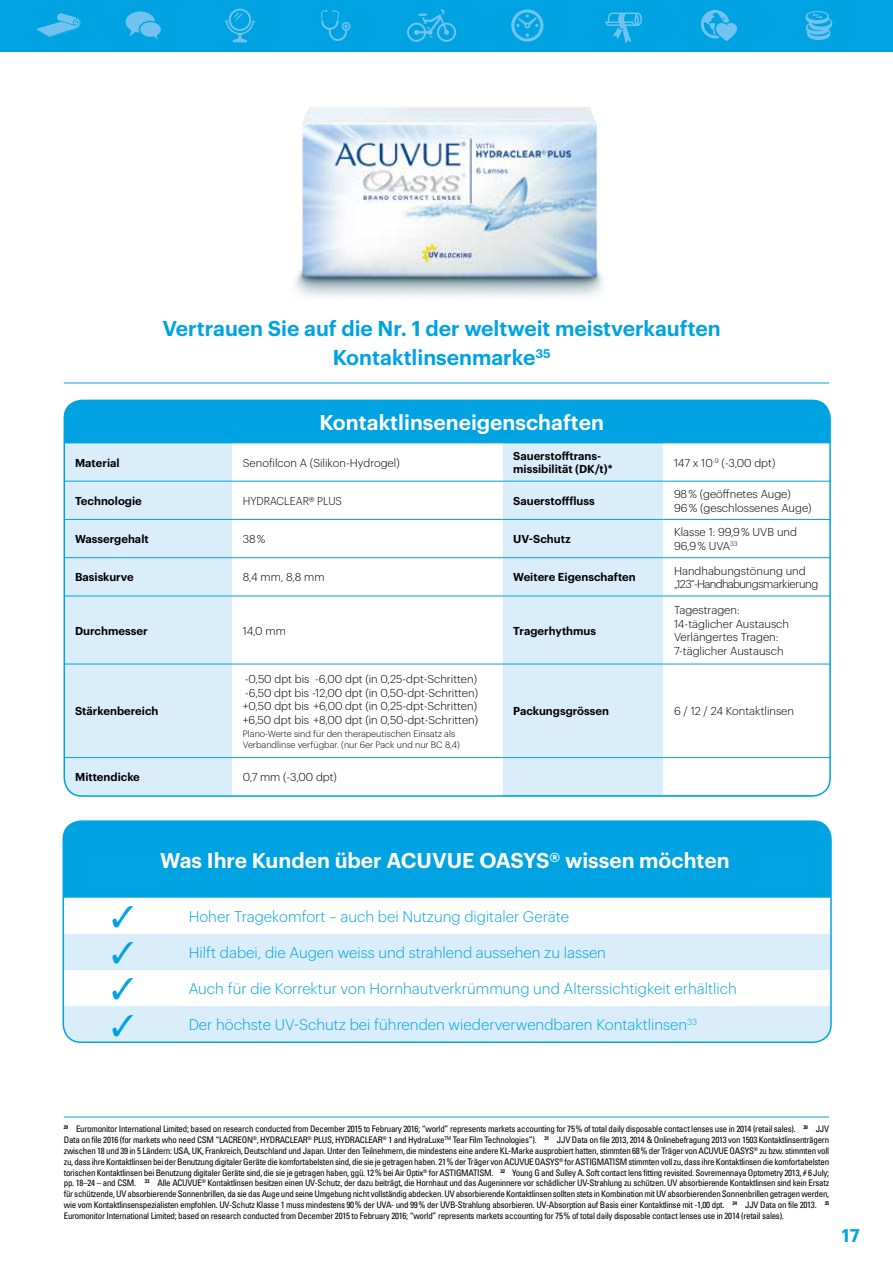
<style>
.page{position:relative;width:893px;height:1263px;background:#fff}
.page>*{position:absolute;margin:0;border:0;box-sizing:border-box;transform-origin:0 0}
.t1{font:600 21px/28.5px "Graphik";color:#00a3e2;text-align:center}
.t2{font:600 21px "Graphik";color:#fff}
.t3{font:600 18px "Graphik";color:#00a3e2}
.t4{font:300 15px "Graphik";color:#00a3e2}
.t5{font:300 11.25px/13.5px "Graphik";color:#000}
.t6{font:600 11.25px/13.5px "Graphik";color:#000}
.t7{font:300 11.25px/13.5px "Graphik";letter-spacing:-.03em;color:#000}
.t8{font:300 11.25px "Graphik";color:#000;scale:.94 1}
.t9{font:condensed 9px/10.8px "Univers LT";letter-spacing:-.03em;color:#000;text-align:justify}
.t10{font:300 9px/10.5px "Graphik";color:#000}
</style>
<div class="page">
<div style="left:0;top:0;width:893px;height:51px;background:#00a3e2"></div>
<div style="left:63px;top:821px;width:768px;height:77px;background:#00a3e2"></div>
<svg style="left:63px;top:934px;width:768px;height:108px;fill:#daedfb"></svg>
<div style="left:63px;top:820px;width:769px;height:223px;border:2px solid #00a3e2;border-radius:18px"></div>
<div style="left:64px;top:400px;width:766px;height:43px;background:#00a3e2"></div>
<div style="left:65px;top:444px;width:167px;height:352px;background:#daedfb"></div>
<svg style="left:232px;top:444px;width:598px;height:350px"></svg>
<hr style="left:64px;top:443px;width:168px;height:1px;background:#00a3e2">
<hr style="left:232px;top:443px;width:271px;height:1px;background:#00a3e2">
<hr style="left:503px;top:443px;width:160px;height:1px;background:#00a3e2">
<hr style="left:663px;top:443px;width:167px;height:1px;background:#00a3e2">
<hr style="left:64px;top:481px;width:168px;height:1px;background:#00a3e2">
<hr style="left:64px;top:519px;width:168px;height:1px;background:#00a3e2">
<hr style="left:232px;top:481px;width:271px;height:1px;background:#00a3e2">
<hr style="left:232px;top:519px;width:271px;height:1px;background:#00a3e2">
<hr style="left:503px;top:481px;width:160px;height:1px;background:#00a3e2">
<hr style="left:503px;top:519px;width:160px;height:1px;background:#00a3e2">
<hr style="left:663px;top:481px;width:167px;height:1px;background:#00a3e2">
<hr style="left:663px;top:519px;width:167px;height:1px;background:#00a3e2">
<hr style="left:64px;top:557px;width:168px;height:1px;background:#00a3e2">
<hr style="left:232px;top:557px;width:271px;height:1px;background:#00a3e2">
<hr style="left:503px;top:557px;width:160px;height:1px;background:#00a3e2">
<hr style="left:663px;top:557px;width:167px;height:1px;background:#00a3e2">
<hr style="left:64px;top:596px;width:168px;height:1px;background:#00a3e2">
<hr style="left:232px;top:596px;width:271px;height:1px;background:#00a3e2">
<hr style="left:503px;top:596px;width:160px;height:1px;background:#00a3e2">
<hr style="left:663px;top:596px;width:167px;height:1px;background:#00a3e2">
<hr style="left:64px;top:664px;width:168px;height:1px;background:#00a3e2">
<hr style="left:232px;top:664px;width:271px;height:1px;background:#00a3e2">
<hr style="left:503px;top:664px;width:160px;height:1px;background:#00a3e2">
<hr style="left:663px;top:664px;width:167px;height:1px;background:#00a3e2">
<hr style="left:64px;top:758px;width:1px;height:38px;background:#00a3e2">
<hr style="left:64px;top:757px;width:168px;height:1px;background:#00a3e2">
<hr style="left:232px;top:757px;width:271px;height:1px;background:#00a3e2">
<hr style="left:503px;top:757px;width:160px;height:1px;background:#00a3e2">
<hr style="left:663px;top:757px;width:167px;height:1px;background:#00a3e2">
<hr style="left:663px;top:796px;width:167px;height:1px;background:#00a3e2">
<div style="left:64px;top:400px;width:767px;height:397px;border:2px solid #00a3e2;border-radius:18px"></div>
<svg style="left:37px;top:13px;width:44px;height:25px"></svg>
<svg style="left:125px;top:11px;width:36px;height:29px"></svg>
<svg style="left:225px;top:9px;width:25px;height:33px"></svg>
<svg style="left:321px;top:10px;width:18px;height:4px"></svg>
<svg style="left:419px;top:9px;width:26px;height:5px"></svg>
<svg style="left:516px;top:9px;width:23px;height:5px"></svg>
<svg style="left:609px;top:13px;width:31px;height:1px"></svg>
<svg style="left:701px;top:10px;width:36px;height:31px"></svg>
<svg style="left:806px;top:11px;width:26px;height:29px"></svg>
<img style="left:235px;top:14px;width:428px;height:283px">
<hr style="left:64px;top:383px;width:765px;height:1px;background:#00a3e2">
<hr style="left:64px;top:1117px;width:765px;height:1px;background:#00a3e2">
<h1 class="t1" style="left:163px;top:312px;width:560px">Vertrauen Sie auf die Nr. 1 der weltweit meistverkauften<br>Kontaktlinsenmarke<sup>35</sup></h1>
<h1 class="t2" style="left:319px;top:407px;width:286px">Kontaktlinseneigenschaften</h1>
<p class="t6" style="left:75px;top:455px;width:46px">Material</p>
<p class="t5" style="left:243px;top:455px;width:158px">Senofilcon A (Silikon-Hydrogel)</p>
<p class="t6" style="left:513px;top:448px;width:101px">Sauerstofftrans&shy;missibilität (DK/t)*</p>
<p class="t5" style="left:674px;top:455px;width:103px">147 x 10<sup>-9</sup> (-3,00 dpt)</p>
<p class="t6" style="left:75px;top:493px;width:68px">Technologie</p>
<p class="t8" style="left:243px;top:493px;width:107px">HYDRACLEAR® PLUS</p>
<p class="t6" style="left:513px;top:493px;width:83px">Sauerstofffluss</p>
<p class="t5" style="left:674px;top:486px;width:139px">98 % (geöffnetes Auge)<br>96 % (geschlossenes Auge)</p>
<p class="t6" style="left:75px;top:531px;width:75px">Wassergehalt</p>
<p class="t5" style="left:243px;top:531px;width:24px">38 %</p>
<p class="t6" style="left:513px;top:531px;width:59px">UV-Schutz</p>
<p class="t5" style="left:674px;top:525px;width:124px">Klasse 1: 99,9 % UVB und<br>96,9 % UVA<sup>33</sup></p>
<p class="t6" style="left:75px;top:570px;width:60px">Basiskurve</p>
<p class="t5" style="left:243px;top:570px;width:83px">8,4 mm, 8,8 mm</p>
<p class="t6" style="left:513px;top:570px;width:124px">Weitere Eigenschaften</p>
<p class="t7" style="left:674px;top:563px;width:146px">Handhabungstönung und „123“-Handhabungsmarkierung</p>
<p class="t6" style="left:75px;top:623px;width:74px">Durchmesser</p>
<p class="t5" style="left:243px;top:623px;width:45px">14,0 mm</p>
<p class="t6" style="left:513px;top:623px;width:84px">Tragerhythmus</p>
<p class="t5" style="left:674px;top:603px;width:117px">Tagestragen:<br>14-täglicher Austausch<br>Verlängertes Tragen:<br>7-täglicher Austausch</p>
<p class="t6" style="left:75px;top:704px;width:85px">Stärkenbereich</p>
<p class="t5" style="left:243px;top:671px;width:237px;text-align:justify">-0,50 dpt bis -6,00 dpt (in 0,25-dpt-Schritten) -6,50 dpt bis -12,00 dpt (in 0,50-dpt-Schritten) +0,50 dpt bis +6,00 dpt (in 0,25-dpt-Schritten) +6,50 dpt bis +8,00 dpt (in 0,50-dpt-Schritten)</p>
<p class="t10" style="left:243px;top:728px;width:218px">Plano-Werte sind für den therapeutischen Einsatz als<br>Verbandlinse verfügbar. (nur 6er Pack und nur BC 8,4)</p>
<p class="t6" style="left:75px;top:769px;width:66px">Mittendicke</p>
<p class="t5" style="left:243px;top:770px;width:96px">0,7 mm (-3,00 dpt)</p>
<p class="t6" style="left:513px;top:704px;width:97px">Packungsgrössen</p>
<p class="t5" style="left:674px;top:704px;width:122px">6 / 12 / 24 Kontaktlinsen</p>
<h1 class="t2" style="left:160px;top:844px;width:571px">Was Ihre Kunden über ACUVUE OASYS® wissen möchten</h1>
<h3 class="t4" style="left:111px;top:905px;width:459px">✓ Hoher Tragekomfort – auch bei Nutzung digitaler Geräte</h3>
<h3 class="t4" style="left:111px;top:942px;width:496px">✓ Hilft dabei, die Augen weiss und strahlend aussehen zu lassen</h3>
<h3 class="t4" style="left:111px;top:978px;width:627px">✓ Auch für die Korrektur von Hornhautverkrümmung und Alterssichtigkeit erhältlich</h3>
<h3 class="t4" style="left:111px;top:1014px;width:587px">✓ Der höchste UV-Schutz bei führenden wiederverwendbaren Kontaktlinsen<sup>33</sup></h3>
<p class="t9" style="left:64px;top:1123px;width:767px"><sup>29</sup> Euromonitor International Limited; based on research conducted from December 2015 to February 2016; “world” represents markets accounting for 75% of total daily disposable contact lenses use in 2014 (retail sales). <sup>30</sup> JJV Data on file 2016 (for markets who need CSM “LACREON<sup>®</sup>, HYDRACLEAR<sup>®</sup> PLUS, HYDRACLEAR<sup>®</sup> 1 and HydraLuxe<sup>TM</sup> Tear Film Technologies”). <sup>31</sup> JJV Data on file 2013, 2014 &amp; Onlinebefragung 2013 von 1503 Kontaktlinsenträgern zwischen 18 und 39 in 5 Ländern: USA, UK, Frankreich, Deutschland und Japan. Unter den Teilnehmern, die mindestens eine andere KL-Marke ausprobiert hatten, stimmten 68% der Träger von ACUVUE OASYS<sup>®</sup> zu bzw. stimmten voll zu, dass ihre Kontaktlinsen bei der Benutzung digitaler Geräte die komfortabelsten sind, die sie je getragen haben. 21% der Träger von ACUVUE OASYS<sup>®</sup> for ASTIGMATISM stimmten voll zu, dass ihre Kontaktlinsen die komfortabelsten torischen Kontaktlinsen bei Benutzung digitaler Geräte sind, die sie je getragen haben, ggü. 12% bei Air Optix<sup>®</sup> for ASTIGMATISM. <sup>32</sup> Young G and Sulley A. Soft contact lens fitting revisited. Sovremennaya Optometry 2013, # 6 July; pp. 18–24 – and CSM. <sup>33</sup> Alle ACUVUE<sup>®</sup> Kontaktlinsen besitzen einen UV-Schutz, der dazu beiträgt, die Hornhaut und das Augeninnere vor schädlicher UV-Strahlung zu schützen. UV absorbierende Kontaktlinsen sind kein Ersatz für schützende, UV absorbierende Sonnenbrillen, da sie das Auge und seine Umgebung nicht vollständig abdecken. UV absorbierende Kontaktlinsen sollten stets in Kombination mit UV absorbierenden Sonnenbrillen getragen werden, wie vom Kontaktlinsenspezialisten empfohlen. UV-Schutz Klasse 1 muss mindestens 90% der UVA- und 99% der UVB-Strahlung absorbieren. UV-Absorption auf Basis einer Kontaktlinse mit -1,00 dpt. <sup>34</sup> JJV Data on file 2013. <sup>35<br></sup>Euromonitor International Limited; based on research conducted from December 2015 to February 2016; “world” represents markets accounting for 75% of total daily disposable contact lenses use in 2014 (retail sales).</p>
<h2 class="t3" style="left:842px;top:1221px;width:19px">17</h2>
</div>
